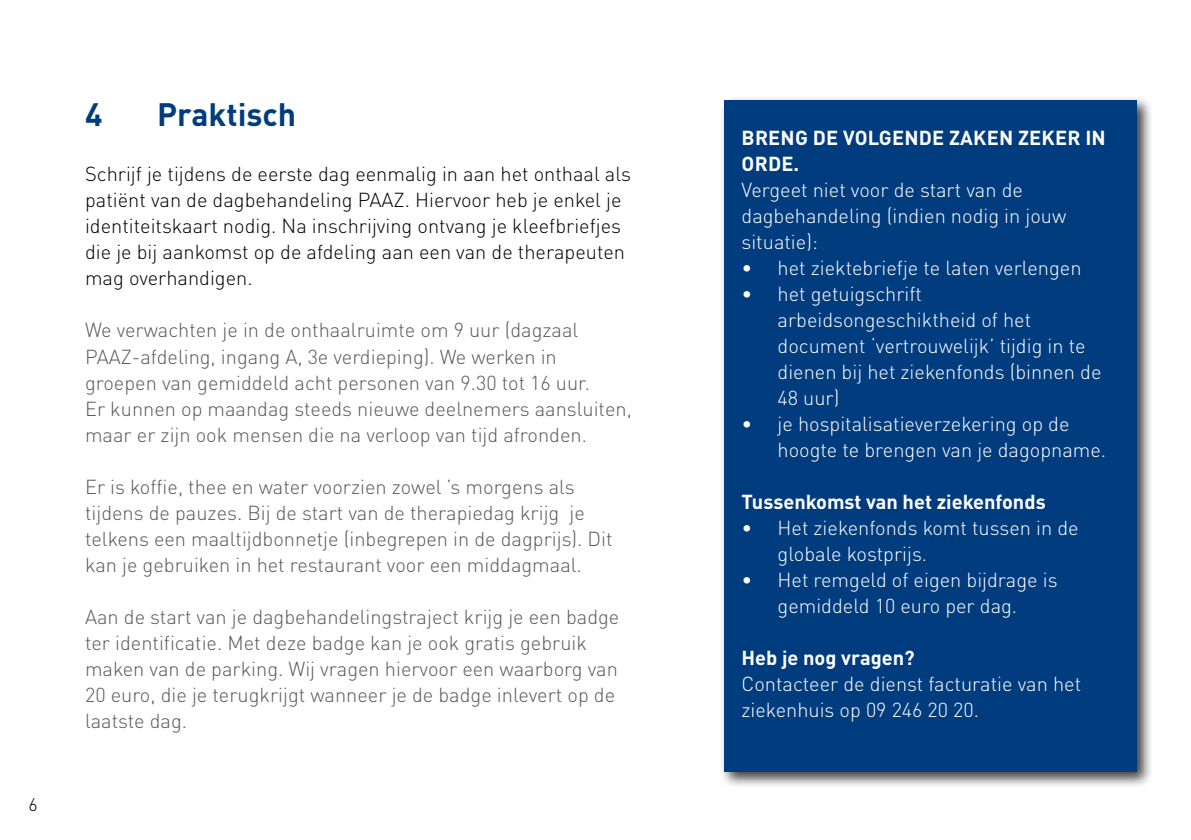
<style>
.page{position:relative;width:1191px;height:840px;background:#fff}
.page>*{position:absolute;margin:0;border:0;box-sizing:border-box;transform-origin:0 0}
.t1{font:700 32px "DINOT";color:#003c7e}
.t2{font:300 20px/26px "DINOT";color:#58595b}
.t3{font:300 20px/26px "DINOT";color:#fff}
.t4{font:300 20px/26px "DINOT";color:#000}
.t5{font:700 20px/26px "DINOT";color:#fff}
.t6{font:300 18px "DINOT";color:#000}
</style>
<div class="page">
<div style="left:719px;top:95px;width:434px;height:693px;background:#000;opacity:.75"></div>
<div style="left:724px;top:101px;width:413px;height:670px;background:#003c7e"></div>
<p class="t6" style="left:28px;top:793px;width:11px">6</p>
<h1 class="t1" style="left:85px;top:93px;width:19px">4</h1>
<h1 class="t1" style="left:157px;top:93px;width:141px">Praktisch</h1>
<p class="t4" style="left:85px;top:161px;width:547px">Schrijf je tijdens de eerste dag eenmalig in aan het onthaal als patiënt van de dagbehandeling PAAZ. Hiervoor heb je enkel je identiteitskaart nodig. Na inschrijving ontvang je kleefbriefjes die je bij aankomst op de afdeling aan een van de therapeuten mag overhandigen.</p>
<p class="t2" style="left:85px;top:317px;width:548px">We verwachten je in de onthaalruimte om 9 uur (dagzaal PAAZ-afdeling, ingang A, 3e verdieping). We werken in groepen van gemiddeld acht personen van 9.30 tot 16 uur.<br>Er kunnen op maandag steeds nieuwe deelnemers aansluiten, maar er zijn ook mensen die na verloop van tijd afronden.</p>
<p class="t2" style="left:85px;top:473px;width:529px">Er is koffie, thee en water voorzien zowel ’s morgens als tijdens de pauzes. Bij de start van de therapiedag krijg je telkens een maaltijdbonnetje (inbegrepen in de dagprijs). Dit kan je gebruiken in het restaurant voor een middagmaal.</p>
<p class="t2" style="left:85px;top:603px;width:536px">Aan de start van je dagbehandelingstraject krijg je een badge ter identificatie. Met deze badge kan je ook gratis gebruik maken van de parking. Wij vragen hiervoor een waarborg van 20 euro, die je terugkrijgt wanneer je de badge inlevert op de laatste dag.</p>
<p class="t5" style="left:741px;top:124px;width:366px">BRENG DE VOLGENDE ZAKEN ZEKER IN<br>ORDE.</p>
<p class="t3" style="left:741px;top:176px;width:326px">Vergeet niet voor de start van de dagbehandeling (indien nodig in jouw situatie):</p>
<p class="t3" style="left:741px;top:254px;width:341px">• het ziektebriefje te laten verlengen</p>
<p class="t3" style="left:777px;top:280px;width:325px;text-indent:-36px">• het getuigschrift arbeidsongeschiktheid of het document ‘vertrouwelijk’ tijdig in te dienen bij het ziekenfonds (binnen de<br>48 uur)</p>
<p class="t3" style="left:777px;top:410px;width:330px;text-indent:-36px">• je hospitalisatieverzekering op de hoogte te brengen van je dagopname.</p>
<p class="t5" style="left:741px;top:488px;width:306px">Tussenkomst van het ziekenfonds</p>
<p class="t3" style="left:777px;top:514px;width:303px;text-indent:-36px">• Het ziekenfonds komt tussen in de globale kostprijs.</p>
<p class="t3" style="left:741px;top:566px;width:317px;text-align:center">• Het remgeld of eigen bijdrage is gemiddeld 10 euro per dag.</p>
<p class="t5" style="left:741px;top:644px;width:175px">Heb je nog vragen?</p>
<p class="t3" style="left:741px;top:670px;width:341px">Contacteer de dienst facturatie van het ziekenhuis op 09 246 20 20.</p>
</div>
